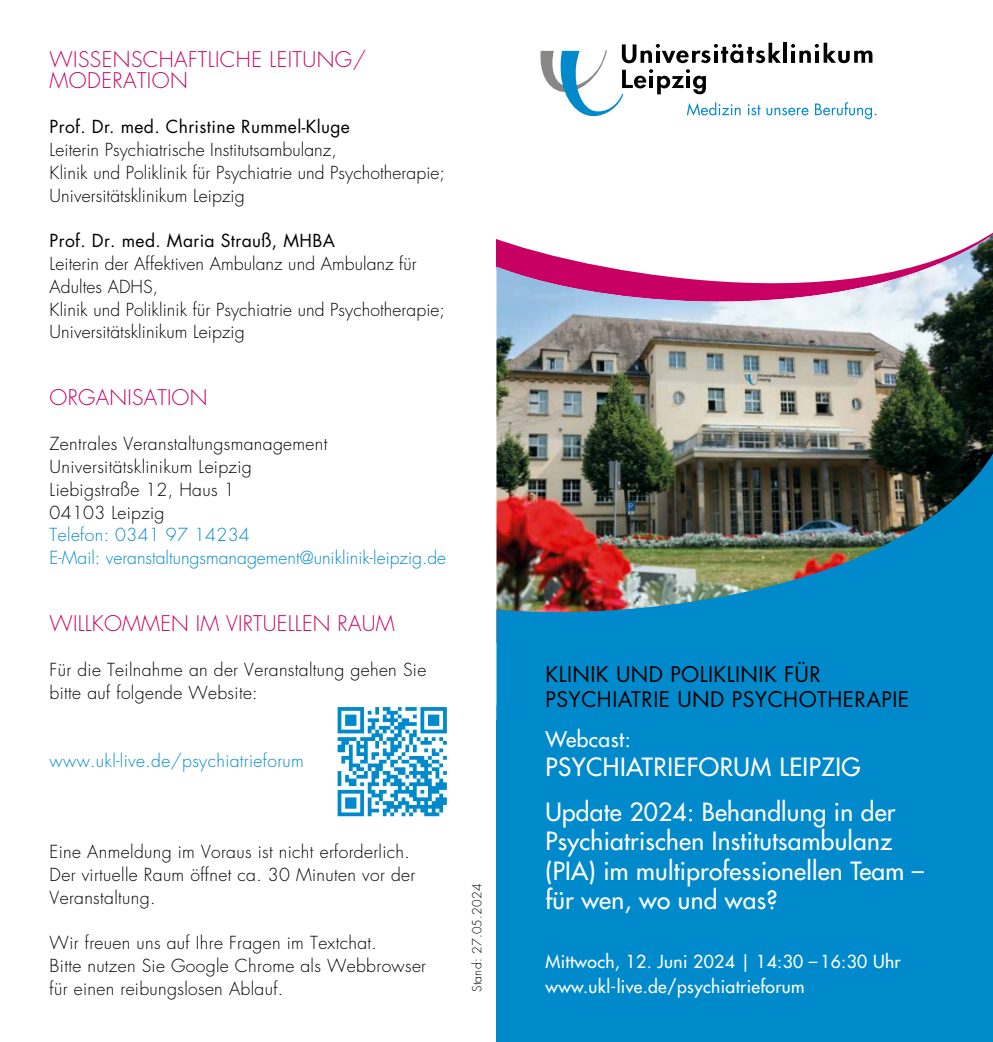
<style>
.page{position:relative;width:993px;height:1042px;background:#fff}
.page>*{position:absolute;margin:0;border:0;box-sizing:border-box;transform-origin:0 0}
.t1{font:500 24.5px/29.4px "Futura Std";letter-spacing:.01em;color:#fff}
.t2{font:300 21px/21px "Futura Std";letter-spacing:.01em;color:#c80064}
.t3{font:21px/24.5px "Futura Std";letter-spacing:.02em;color:#000}
.t4{font:500 21px "Futura Std";letter-spacing:.02em;color:#fff}
.t5{font:300 17.5px/22.8px "Futura Std";letter-spacing:.02em;color:#000}
.t6{font:300 17.5px/22.8px "Futura Std";color:#008acb}
.t7{font:500 17.5px/24.5px "Futura Std";letter-spacing:.02em;color:#fff}
.t8{font:17.5px "Futura Std";letter-spacing:.02em;color:#000}
.t9{font:300 17.5px "Futura Std";letter-spacing:.02em;color:#008acb}
.t10{font:300 12.25px "Futura Std";letter-spacing:.02em;color:#000}
</style>
<div class="page">
<div style="left:496px;top:706px;width:496px;height:336px;background:#008acb"></div>
<img style="left:496px;top:234px;width:496px;height:201px">
<img style="left:496px;top:435px;width:496px;height:285px">
<svg style="left:540px;top:43px;width:336px;height:76px"></svg>
<svg style="left:337px;top:707px;width:109px;height:109px"></svg>
<p class="t2" style="left:50px;top:49px;width:318px">WISSENSCHAFTLICHE LEITUNG/<br>MODERATION</p>
<p class="t8" style="left:50px;top:116px;width:302px">Prof. Dr. med. Christine Rummel-Kluge</p>
<p class="t5" style="left:50px;top:139px;width:396px">Leiterin Psychiatrische Institutsambulanz,<br>Klinik und Poliklinik für Psychiatrie und Psychotherapie;<br>Universitätsklinikum Leipzig</p>
<p class="t8" style="left:50px;top:230px;width:287px">Prof. Dr. med. Maria Strauß, MHBA</p>
<p class="t5" style="left:50px;top:253px;width:396px">Leiterin der Affektiven Ambulanz und Ambulanz für Adultes ADHS,<br>Klinik und Poliklinik für Psychiatrie und Psychotherapie; Universitätsklinikum Leipzig</p>
<p class="t2" style="left:50px;top:387px;width:159px">ORGANISATION</p>
<p class="t5" style="left:50px;top:433px;width:279px">Zentrales Veranstaltungsmanagement<br>Universitätsklinikum Leipzig<br>Liebigstraße 12, Haus 1<br>04103 Leipzig</p>
<p class="t6" style="left:50px;top:524px;width:398px">Telefon: 0341 97 14234<br>E-Mail: veranstaltungsmanagement@uniklinik-leipzig.de</p>
<p class="t2" style="left:50px;top:613px;width:346px">WILLKOMMEN IM VIRTUELLEN RAUM</p>
<p class="t5" style="left:50px;top:659px;width:378px">Für die Teilnahme an der Veranstaltung gehen Sie bitte auf folgende Website:</p>
<p class="t9" style="left:50px;top:750px;width:256px">www.ukl-live.de/psychiatrieforum</p>
<p class="t5" style="left:50px;top:841px;width:367px">Eine Anmeldung im Voraus ist nicht erforderlich.<br>Der virtuelle Raum öffnet ca. 30 Minuten vor der<br>Veranstaltung.</p>
<p class="t5" style="left:50px;top:932px;width:378px">Wir freuen uns auf Ihre Fragen im Textchat.<br>Bitte nutzen Sie Google Chrome als Webbrowser für einen reibungslosen Ablauf.</p>
<p class="t10" style="left:469px;top:992px;width:110px;rotate:-90deg">Stand: 27.05.2024</p>
<p class="t3" style="left:545px;top:662px;width:365px">KLINIK UND POLIKLINIK FÜR<br>PSYCHIATRIE UND PSYCHOTHERAPIE</p>
<p class="t4" style="left:545px;top:726px;width:87px">Webcast:</p>
<h1 class="t1" style="left:545px;top:745px;width:351px;line-height:44.3px">PSYCHIATRIEFORUM LEIPZIG<br>Update 2024: Behandlung in der</h1>
<h1 class="t1" style="left:545px;top:826px;width:380px">Psychiatrischen Institutsambulanz (PIA) im multiprofessionellen Team – für wen, wo und was?</h1>
<p class="t7" style="left:545px;top:949px;width:357px">Mittwoch, 12. Juni 2024 | 14:30 – 16:30 Uhr www.ukl-live.de/psychiatrieforum</p>
</div>
